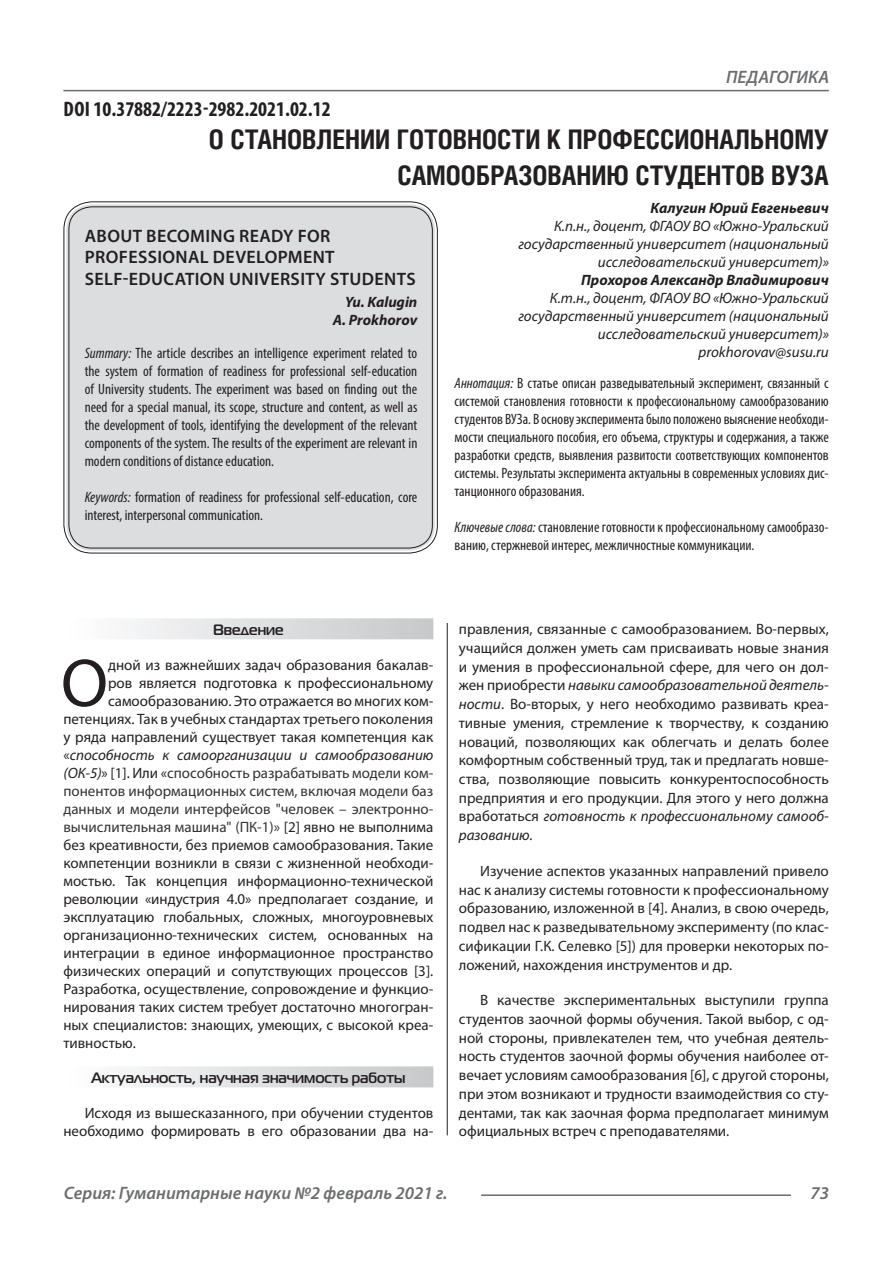
<style>
.page{position:relative;width:893px;height:1263px;background:#fff}
.page>*{position:absolute;margin:0;border:0;box-sizing:border-box;transform-origin:0 0}
.Статья_текст_первый{font:68.4px "Myriad Pro";color:#231f20}
.Статья_название{font:700 27px/36px "Helios Cond C";color:#231f20;text-align:right}
.ДОИ{font:700 condensed 21px "Myriad Pro";color:#231f20}
.Статья_название_англ{font:600 18px/21.6px "Myriad Pro";letter-spacing:.02em;color:#231f20}
.t1{font:italic 600 18px "Myriad Pro";color:#6c6d70}
.Статья_текст{font:15px/18.8px "Myriad Pro";color:#222;text-align:justify}
.Статья_аннотация_тек{font:condensed 15px/18px "Myriad Pro";color:#231f20;text-align:justify}
.Статья_текст_первый-2{font:15px "Myriad Pro";color:#222}
.Статья_аннотация_анг{font:condensed 15px/18px "Myriad Pro";color:#231f20;text-align:justify}
.Статья_текст-2{font:15px/18.8px "Myriad Pro";color:#231f20;text-align:justify}
.Статья_автор_инфо{font:italic 15px/18px "Myriad Pro";color:#231f20;text-align:right}
.Статья_текст_первый-3{font:15px "Myriad Pro";color:#231f20}
.Статья_текст_первый-4{font:15px "Myriad Pro";color:#333}
.Статья_автор_инфо-2{font:italic 700 15px "Myriad Pro";color:#231f20}
.Статья_подзаголовок{font:700 15px "Magistral C";color:#231f20}
.Статья_текст_первый-5{font:italic 15px "Myriad Pro";color:#231f20}
.Статья_автор_англ{font:italic 700 15px "Myriad Pro";color:#231f20}
.s1{font-style:italic}
.s2{color:#231f20}
.s3{font-style:normal;color:#222}
.s4{font-style:italic;color:#231f20}
.s5{color:#222}
</style>
<div class="page">
<hr style="left:447px;top:128px;width:1px;height:1007px;background:#231f20">
<hr style="left:63px;top:90px;width:766px;height:1px;background:#6c6d70">
<hr style="left:481px;top:1194px;width:310px;height:2px;background:#6c6d70">
<div style="left:443px;top:124px;width:10px;height:499px;background:#fff"></div>
<div style="left:66px;top:204px;width:369px;height:347px;background:#dcdddf;border-radius:26px"></div>
<div style="left:68px;top:206px;width:365px;height:343px;border:1px solid #231f20;border-radius:23px"></div>
<div style="left:63px;top:618px;width:370px;height:21px;background:linear-gradient(to right,#fefeff,#c6c8ca)"></div>
<div style="left:63px;top:1066px;width:370px;height:21px;background:linear-gradient(to right,#fefeff,#c6c8ca)"></div>
<p class="ДОИ" style="left:64px;top:96px;width:269px">DOI 10.37882/2223-2982.2021.02.12</p>
<p class="t1" style="left:726px;top:66px;width:104px">ПЕДАГОГИКА</p>
<p class="Статья_название" style="left:209px;top:121px;width:621px">О СТАНОВЛЕНИИ ГОТОВНОСТИ К ПРОФЕССИОНАЛЬНОМУ<br>САМООБРАЗОВАНИЮ СТУДЕНТОВ ВУЗА</p>
<p class="Статья_автор_инфо-2" style="left:650px;top:198px;width:180px">Калугин Юрий Евгеньевич</p>
<p class="Статья_автор_инфо" style="left:518px;top:216px;width:312px">К.п.н., доцент, ФГАОУ ВО «Южно-Уральский государственный университет (национальный исследовательский университет)»</p>
<p class="Статья_автор_инфо-2" style="left:581px;top:270px;width:249px">Прохоров Александр Владимирович</p>
<p class="Статья_автор_инфо" style="left:518px;top:288px;width:312px">К.т.н., доцент, ФГАОУ ВО «Южно-Уральский государственный университет (национальный исследовательский университет)»</p>
<p class="Статья_автор_инфо" style="left:699px;top:342px;width:132px">prokhorovav@susu.ru</p>
<p class="Статья_аннотация_тек" style="left:455px;top:374px;width:376px"><span class="s1">Аннотация:</span> В статье описан разведывательный эксперимент, связанный с системой становления готовности к профессиональному самообразованию студентов ВУЗа. В основу эксперимента было положено выяснение необходи&shy;мости специального пособия, его объема, структуры и содержания, а также разработки средств, выявления развитости соответствующих компонентов системы. Результаты эксперимента актуальны в современных условиях дис&shy;танционного образования.</p>
<p class="Статья_аннотация_тек" style="left:455px;top:518px;width:376px"><span class="s1">Ключевые слова:</span> становление готовности к профессиональному самообразо&shy;ванию, стержневой интерес, межличностные коммуникации.</p>
<p class="Статья_название_англ" style="left:85px;top:225px;width:332px">ABOUT BECOMING READY FOR<br>PROFESSIONAL DEVELOPMENT<br>SELF-EDUCATION UNIVERSITY STUDENTS</p>
<p class="Статья_автор_англ" style="left:345px;top:292px;width:74px">Yu. Kalugin</p>
<p class="Статья_автор_англ" style="left:333px;top:310px;width:86px">A. Prokhorov</p>
<p class="Статья_аннотация_анг" style="left:85px;top:344px;width:334px"><span class="s1">Summary:</span> The article describes an intelligence experiment related to the system of formation of readiness for professional self-education of University students. The experiment was based on finding out the need for a special manual, its scope, structure and content, as well as the development of tools, identifying the development of the relevant components of the system. The results of the experiment are relevant in modern conditions of distance education.</p>
<p class="Статья_аннотация_анг" style="left:85px;top:488px;width:334px"><span class="s1">Keywords:</span> formation of readiness for professional self-education, core interest, interpersonal communication.</p>
<p class="Статья_подзаголовок" style="left:213px;top:621px;width:72px">Введение</p>
<p class="Статья_текст_первый" style="left:61px;top:641px;width:49px">О</p>
<p class="Статья_текст_первый-3" style="left:108px;top:656px;width:327px">дной из важнейших задач образования бакалав-</p>
<p class="Статья_текст_первый-3" style="left:108px;top:674px;width:327px">ров является подготовка к профессиональному</p>
<p class="Статья_текст_первый-3" style="left:108px;top:692px;width:327px">самообразованию. Это отражается во многих ком-</p>
<p class="Статья_текст_первый-2" style="left:63px;top:710px;width:371px"><span class="s2">петенциях.</span> Так в учебных стандартах третьего поколения</p>
<p class="Статья_текст_первый-2" style="left:63px;top:728px;width:371px"><span class="s2">у ряда направлений</span> существует такая компетенция как</p>
<p class="Статья_текст_первый-5" style="left:63px;top:746px;width:371px"><span class="s3">«</span>способность к самоорганизации и самообразованию</p>
<p class="Статья_текст_первый-4" style="left:63px;top:764px;width:371px"><span class="s4">(ОК-5)</span><span class="s5">» [1]</span><span class="s2">. Или «</span>способность разрабатывать модели ком-</p>
<p class="Статья_текст_первый-4" style="left:63px;top:782px;width:371px">понентов информационных систем, включая модели баз</p>
<p class="Статья_текст_первый-4" style="left:63px;top:800px;width:371px">данных и модели интерфейсов "человек – электронно-</p>
<p class="Статья_текст_первый-4" style="left:63px;top:818px;width:371px">вычислительная машина" (ПК-1)» <span class="s5">[2] явно не выполнима</span></p>
<p class="Статья_текст_первый-2" style="left:63px;top:836px;width:371px">без креативности, без приемов самообразования. Такие</p>
<p class="Статья_текст_первый-2" style="left:63px;top:854px;width:371px">компетенции возникли в связи с жизненной необходи-</p>
<p class="Статья_текст_первый-3" style="left:63px;top:872px;width:371px"><span class="s5">мостью.</span> Так концепция информационно-технической</p>
<p class="Статья_текст_первый-3" style="left:63px;top:890px;width:371px">революции «индустрия 4.0» предполагает создание, и</p>
<p class="Статья_текст_первый-2" style="left:63px;top:908px;width:371px"><span class="s2">эксплуатацию</span> глобальных, сложных, многоуровневых</p>
<p class="Статья_текст_первый-2" style="left:63px;top:926px;width:371px">организационно-технических систем, основанных на</p>
<p class="Статья_текст_первый-2" style="left:63px;top:944px;width:371px">интеграции в единое информационное пространство</p>
<p class="Статья_текст_первый-2" style="left:63px;top:962px;width:371px">физических операций и сопутствующих процессов [3].</p>
<p class="Статья_текст_первый-2" style="left:63px;top:980px;width:371px">Разработка, осуществление, сопровождение и функцио-</p>
<p class="Статья_текст_первый-2" style="left:63px;top:998px;width:371px">нирования таких систем требует достаточно многогран-</p>
<p class="Статья_текст_первый-2" style="left:63px;top:1016px;width:371px">ных специалистов: знающих, умеющих, с высокой креа-</p>
<p class="Статья_текст_первый-2" style="left:63px;top:1034px;width:74px">тивностью.</p>
<p class="Статья_подзаголовок" style="left:91px;top:1069px;width:315px">Актуальность, научная значимость работы</p>
<p class="Статья_текст" style="left:63px;top:1104px;width:371px;line-height:18px;text-align:right">Исходя из вышесказанного, при обучении студентов необходимо формировать в его образовании два на-</p>
<p class="Статья_текст" style="left:459px;top:620px;width:371px">правления, связанные с самообразованием. Во-первых, учащийся должен уметь сам присваивать новые знания и умения в профессиональной сфере, для чего <span class="s2">он дол&shy;жен приобрести</span> <span class="s4">навыки самообразовательной деятель&shy;ности</span><span class="s2">.</span> Во-вторых, у него необходимо развивать креа&shy;тивные умения, стремление к творчеству, к созданию новаций, позволяющих как облегчать и делать более комфортным собственный труд, так и предлагать новше&shy;ства, позволяющие повысить конкурентоспособность предприятия и его продукции. Для этого у него должна вработаться <span class="s4">готовность к профессиональному самооб&shy;разованию</span><span class="s1">.</span></p>
<p class="Статья_текст" style="left:459px;top:861px;width:371px;text-indent:21px">Изучение аспектов указанных направлений привело нас к анализу системы готовности к профессиональному образованию, изложенной в [4]. Анализ, в свою очередь, подвел нас к разведывательному эксперименту (по клас&shy;сификации Г.К. Селевко [5]) для проверки некоторых по&shy;ложений, нахождения инструментов и др.</p>
<p class="Статья_текст-2" style="left:459px;top:991px;width:371px;text-indent:21px"><span class="s5">В качестве экспериментальных выступили группа студентов заочной формы обучения.</span> Такой выбор, с од&shy;ной стороны, привлекателен тем, что учебная деятель&shy;ность студентов заочной формы обучения наиболее от&shy;вечает условиям самообразования [6], с другой стороны, при этом возникают и трудности взаимодействия со сту&shy;дентами, так как заочная форма предполагает минимум официальных встреч с преподавателями.</p>
<p class="t1" style="left:64px;top:1182px;width:385px">Серия: Гуманитарные науки №2 февраль 2021 г.</p>
<p class="t1" style="left:810px;top:1182px;width:20px">73</p>
</div>
